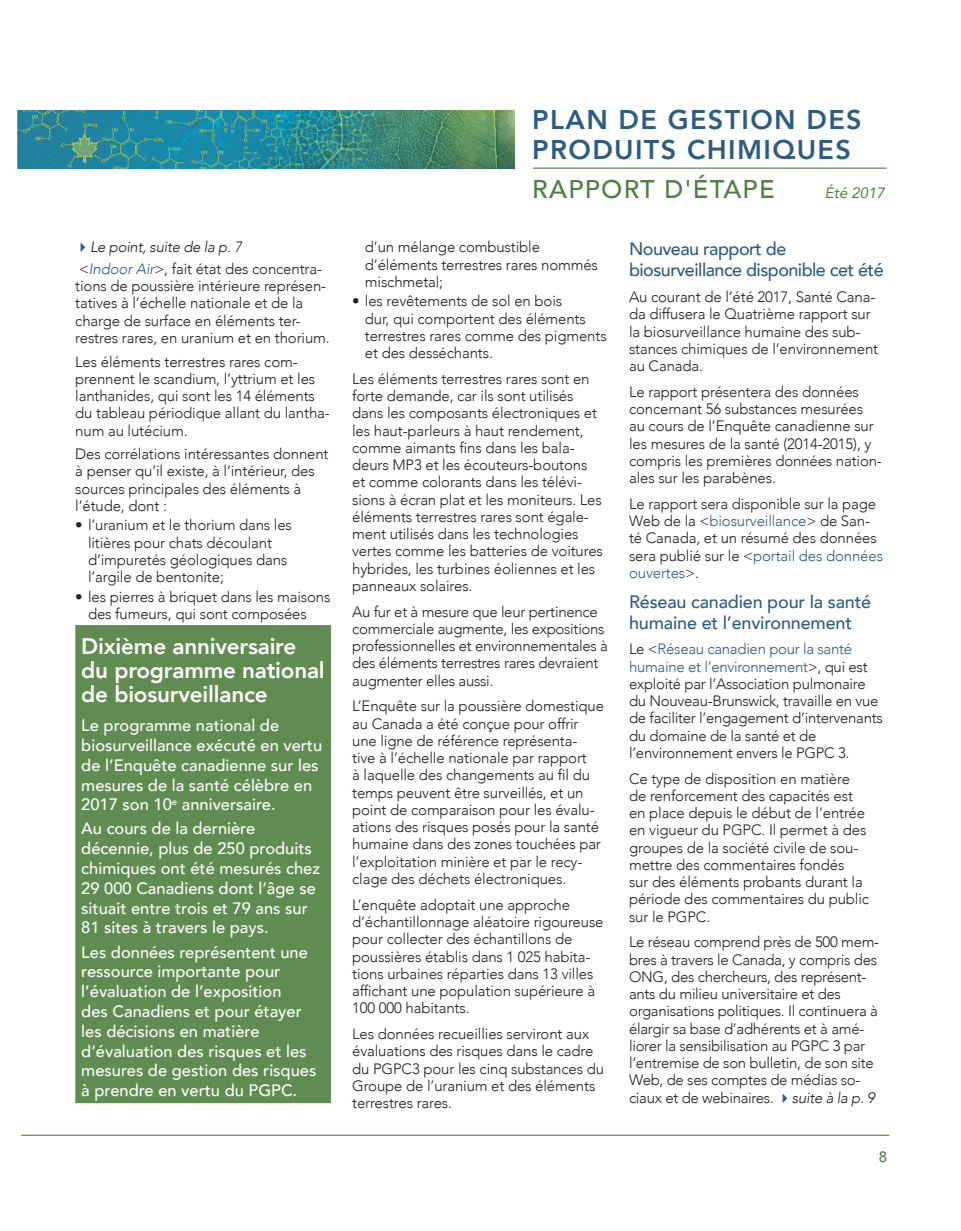
<style>
.page{position:relative;width:961px;height:1231px;background:#fff}
.page>*{position:absolute;margin:0;border:0;box-sizing:border-box;transform-origin:0 0}
.t1{font:800 27px/30.6px "Avenir";letter-spacing:.05em;color:#2c5c84}
.t2{font:500 25.5px "Avenir";letter-spacing:.05em;color:#4e7f3e}
.Header-White_in_box{font:800 22.5px/24px "Avenir";letter-spacing:-.01em;color:#fff}
.Header-2-fr{font:500 18px/21px "Avenir";letter-spacing:-.01em;color:#2c5c84}
.Header-2-fr-2{font:500 18px/21px "Avenir";letter-spacing:-.03em;color:#2c5c84}
.Text-en{font:500 16.5px/19.8px "Avenir";color:#fff}
.Text-fr{font:300 15px/17.2px "Avenir";letter-spacing:-.01em;color:#231f20}
.Indent-fr{font:300 15px/17.2px "Avenir";letter-spacing:-.01em;color:#231f20}
.Text-fr-2{font:italic 300 15px "Avenir";letter-spacing:-.02em;color:#231f20}
.t3{font:italic 15px "Avenir";color:#4e7f3e}
.t4{font:500 15px "Avenir";color:#4e7f3e}
.s1{color:#2c5c84}
.s2{font-style:italic;color:#2c5c84}
.s3{font-style:italic}
</style>
<div class="page">
<hr style="left:21px;top:1134px;width:868px;height:1px;background:#4e7f3e">
<hr style="left:533px;top:168px;width:353px;height:1px;background:#4e7f3e">
<img style="left:18px;top:110px;width:496px;height:58px">
<div style="left:75px;top:625px;width:256px;height:478px;background:#608c51"></div>
<p class="Text-fr-2" style="left:75px;top:238px;width:168px"><span class="s1">✔</span>Le point, suite de la p. 7</p>
<p class="Text-fr" style="left:75px;top:260px;width:256px">&lt;<span class="s2">Indoor Air</span>&gt;, fait état des concentra&shy;tions de poussière intérieure représen&shy;tatives à l’échelle nationale et de la charge de surface en éléments ter&shy;restres rares, en uranium et en thorium.</p>
<p class="Text-fr" style="left:75px;top:353px;width:256px">Les éléments terrestres rares com&shy;prennent le scandium, l’yttrium et les lanthanides, qui sont les 14 éléments du tableau périodique allant du lantha&shy;num au lutécium.</p>
<p class="Text-fr" style="left:75px;top:445px;width:255px">Des corrélations intéressantes donnent à penser qu’il existe, à l’intérieur, des sources principales des éléments à l’étude, dont :</p>
<p class="Indent-fr" style="left:88px;top:516px;width:205px;text-indent:-13px">• l’uranium et le thorium dans les litières pour chats découlant d’impuretés géologiques dans l’argile de bentonite;</p>
<p class="Indent-fr" style="left:88px;top:587px;width:244px;text-indent:-13px">• les pierres à briquet dans les maisons des fumeurs, qui sont composées</p>
<p class="Header-White_in_box" style="left:81px;top:634px;width:245px">Dixième anniversaire du programme national de biosurveillance</p>
<p class="Text-en" style="left:81px;top:714px;width:242px">Le programme national de biosurveillance exécuté en vertu de l’Enquête canadienne sur les mesures de la santé célèbre en<br>2017 son 10<sup>e</sup> anniversaire.</p>
<p class="Text-en" style="left:81px;top:818px;width:240px">Au cours de la dernière décennie, plus de 250 produits chimiques ont été mesurés chez<br>29 000 Canadiens dont l’âge se situait entre trois et 79 ans sur<br>81 sites à travers le pays.</p>
<p class="Text-en" style="left:81px;top:941px;width:236px">Les données représentent une ressource importante pour l’évaluation de l’exposition<br>des Canadiens et pour étayer les décisions en matière d’évaluation des risques et les mesures de gestion des risques à prendre en vertu du PGPC.</p>
<h1 class="t1" style="left:532px;top:104px;width:331px">PLAN DE GESTION DES<br>PRODUITS CHIMIQUES</h1>
<h2 class="t2" style="left:532px;top:167px;width:244px">RAPPORT D'ÉTAPE</h2>
<p class="t3" style="left:825px;top:183px;width:62px">Été 2017</p>
<p class="Indent-fr" style="left:365px;top:238px;width:234px">d’un mélange combustible d’éléments terrestres rares nommés mischmetal;</p>
<p class="Indent-fr" style="left:365px;top:292px;width:243px;text-indent:-13px">• les revêtements de sol en bois<br>dur, qui comportent des éléments terrestres rares comme des pigments et des desséchants.</p>
<p class="Text-fr" style="left:352px;top:370px;width:252px">Les éléments terrestres rares sont en forte demande, car ils sont utilisés dans les composants électroniques et les haut-parleurs à haut rendement, comme aimants fins dans les bala&shy;deurs MP3 et les écouteurs-boutons et comme colorants dans les télévi&shy;sions à écran plat et les moniteurs. Les éléments terrestres rares sont égale&shy;ment utilisés dans les technologies vertes comme les batteries de voitures hybrides, les turbines éoliennes et les panneaux solaires.</p>
<p class="Text-fr" style="left:352px;top:603px;width:257px">Au fur et à mesure que leur pertinence commerciale augmente, les expositions professionnelles et environnementales à des éléments terrestres rares devraient augmenter elles aussi.</p>
<p class="Text-fr" style="left:352px;top:697px;width:253px">L’Enquête sur la poussière domestique au Canada a été conçue pour offrir une ligne de référence représenta&shy;tive à l’échelle nationale par rapport<br>à laquelle des changements au fil du temps peuvent être surveillés, et un point de comparaison pour les évalu&shy;ations des risques posés pour la santé humaine dans des zones touchées par l’exploitation minière et par le recy&shy;clage des déchets électroniques.</p>
<p class="Text-fr" style="left:352px;top:896px;width:253px">L’enquête adoptait une approche d’échantillonnage aléatoire rigoureuse pour collecter des échantillons de poussières établis dans 1 025 habita&shy;tions urbaines réparties dans 13 villes affichant une population supérieure à 100 000 habitants.</p>
<p class="Text-fr" style="left:352px;top:1025px;width:253px">Les données recueillies serviront aux évaluations des risques dans le cadre du PGPC3 pour les cinq substances du Groupe de l’uranium et des éléments terrestres rares.</p>
<p class="Header-2-fr-2" style="left:629px;top:238px;width:256px">Nouveau rapport de biosurveillance disponible cet été</p>
<p class="Text-fr" style="left:629px;top:288px;width:251px">Au courant de l’été 2017, Santé Cana&shy;da diffusera le Quatrième rapport sur la biosurveillance humaine des sub&shy;stances chimiques de l’environnement au Canada.</p>
<p class="Text-fr" style="left:629px;top:383px;width:254px">Le rapport présentera des données concernant 56 substances mesurées au cours de l’Enquête canadienne sur les mesures de la santé (2014-2015), y compris les premières données nation&shy;ales sur les parabènes.</p>
<p class="Text-fr" style="left:629px;top:495px;width:255px">Le rapport sera disponible sur la page<br>Web de la &lt;<span class="s1">biosurveillance</span>&gt; de San&shy;té Canada, et un résumé des données sera publié sur le &lt;<span class="s1">portail des données ouvertes</span>&gt;.</p>
<p class="Header-2-fr" style="left:629px;top:590px;width:244px">Réseau canadien pour la santé humaine et l’environnement</p>
<p class="Text-fr" style="left:629px;top:640px;width:255px">Le &lt;<span class="s1">Réseau canadien pour la santé humaine et l’environnement</span>&gt;, qui est exploité par l’Association pulmonaire du Nouveau-Brunswick, travaille en vue de faciliter l’engagement d’intervenants du domaine de la santé et de l’environnement envers le PGPC 3.</p>
<p class="Text-fr" style="left:629px;top:770px;width:241px">Ce type de disposition en matière de renforcement des capacités est en place depuis le début de l’entrée en vigueur du PGPC. Il permet à des groupes de la société civile de sou&shy;mettre des commentaires fondés<br>sur des éléments probants durant la période des commentaires du public sur le PGPC.</p>
<p class="Text-fr" style="left:629px;top:933px;width:252px">Le réseau comprend près de 500 mem&shy;bres à travers le Canada, y compris des ONG, des chercheurs, des représent&shy;ants du milieu universitaire et des organisations politiques. Il continuera à élargir sa base d’adhérents et à amé&shy;liorer la sensibilisation au PGPC 3 par l’entremise de son bulletin, de son site Web, de ses comptes de médias so&shy;ciaux et de webinaires. <span class="s1">✔</span><span class="s3">suite à la p. 9</span></p>
<p class="t4" style="left:878px;top:1143px;width:10px">8</p>
</div>
